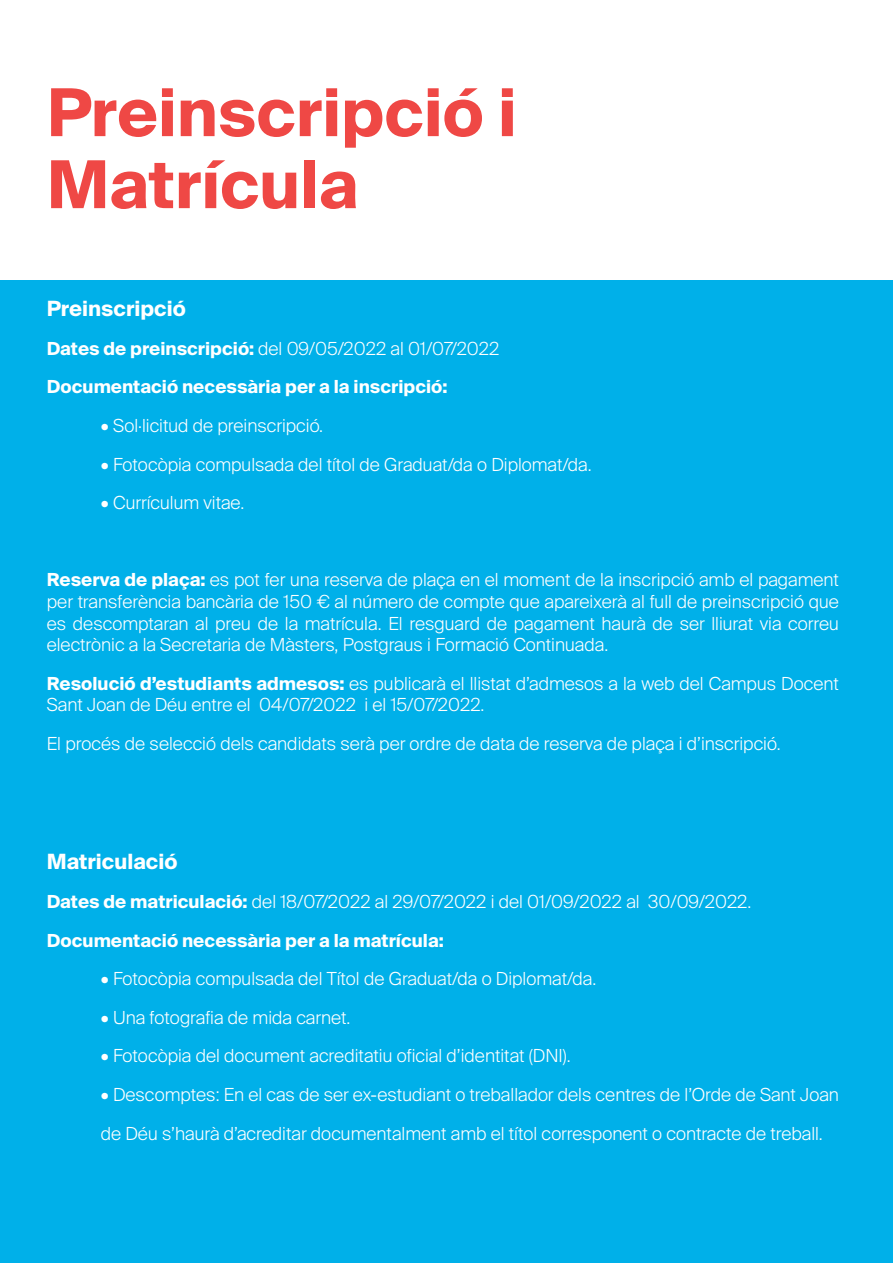
<style>
.page{position:relative;width:893px;height:1263px;background:#fff}
.page>*{position:absolute;margin:0;border:0;box-sizing:border-box;transform-origin:0 0}
.t1{font:700 66px/72px "Suisse Intl";color:#ef4845}
.t2{font:700 21px "Suisse Intl";color:#fff}
.t3{font:300 18px/21.6px "Suisse Intl";color:#fff}
.t4{font:700 18px/38.5px "Suisse Intl";color:#fff}
.s1{font-weight:300}
.s2{font-weight:700}
</style>
<div class="page">
<div style="left:0;top:280px;width:893px;height:983px;background:#00b0e9"></div>
<h1 class="t1" style="left:47px;top:77px;width:471px">Preinscripció i<br>Matrícula</h1>
<p class="t2" style="left:47px;top:296px;width:141px">Preinscripció</p>
<p class="t4" style="left:47px;top:329px;width:454px">Dates de preinscripció: <span class="s1">del 09/05/2022 al 01/07/2022<br></span>Documentació necessària per a la inscripció:</p>
<p class="t3" style="left:101px;top:415px;width:224px">• Sol·licitud de preinscripció.</p>
<p class="t3" style="left:101px;top:453px;width:492px">• Fotocòpia compulsada del títol de Graduat/da o Diplomat/da.</p>
<p class="t3" style="left:101px;top:492px;width:145px">• Currículum vitae.</p>
<p class="t3" style="left:47px;top:569px;width:794px;text-align:justify"><span class="s2">Reserva de plaça:</span> es pot fer una reserva de plaça en el moment de la inscripció amb el pagament per transferència bancària de 150 € al número de compte que apareixerà al full de preinscripció que es descomptaran al preu de la matrícula. El resguard de pagament haurà de ser lliurat via correu electrònic a la Secretaria de Màsters, Postgraus i Formació Continuada.</p>
<p class="t3" style="left:47px;top:673px;width:794px"><span class="s2">Resolució d’estudiants admesos:</span> es publicarà el llistat d’admesos a la web del Campus Docent<br>Sant Joan de Déu entre el 04/07/2022 i el 15/07/2022.</p>
<p class="t3" style="left:47px;top:733px;width:735px">El procés de selecció dels candidats serà per ordre de data de reserva de plaça i d’inscripció.</p>
<p class="t2" style="left:47px;top:850px;width:132px">Matriculació</p>
<p class="t4" style="left:47px;top:882px;width:706px">Dates de matriculació: <span class="s1">del 18/07/2022 al 29/07/2022 i del 01/09/2022 al 30/09/2022.<br></span>Documentació necessària per a la matrícula:</p>
<p class="t3" style="left:101px;top:968px;width:497px">• Fotocòpia compulsada del Títol de Graduat/da o Diplomat/da.</p>
<p class="t3" style="left:101px;top:1007px;width:251px">• Una fotografia de mida carnet.</p>
<p class="t3" style="left:101px;top:1045px;width:472px">• Fotocòpia del document acreditatiu oficial d’identitat (DNI).</p>
<p class="t3" style="left:101px;top:1075px;width:740px;line-height:38.5px">• Descomptes: En el cas de ser ex-estudiant o treballador dels centres de l’Orde de Sant Joan de Déu s’haurà d’acreditar documentalment amb el títol corresponent o contracte de treball.</p>
</div>
